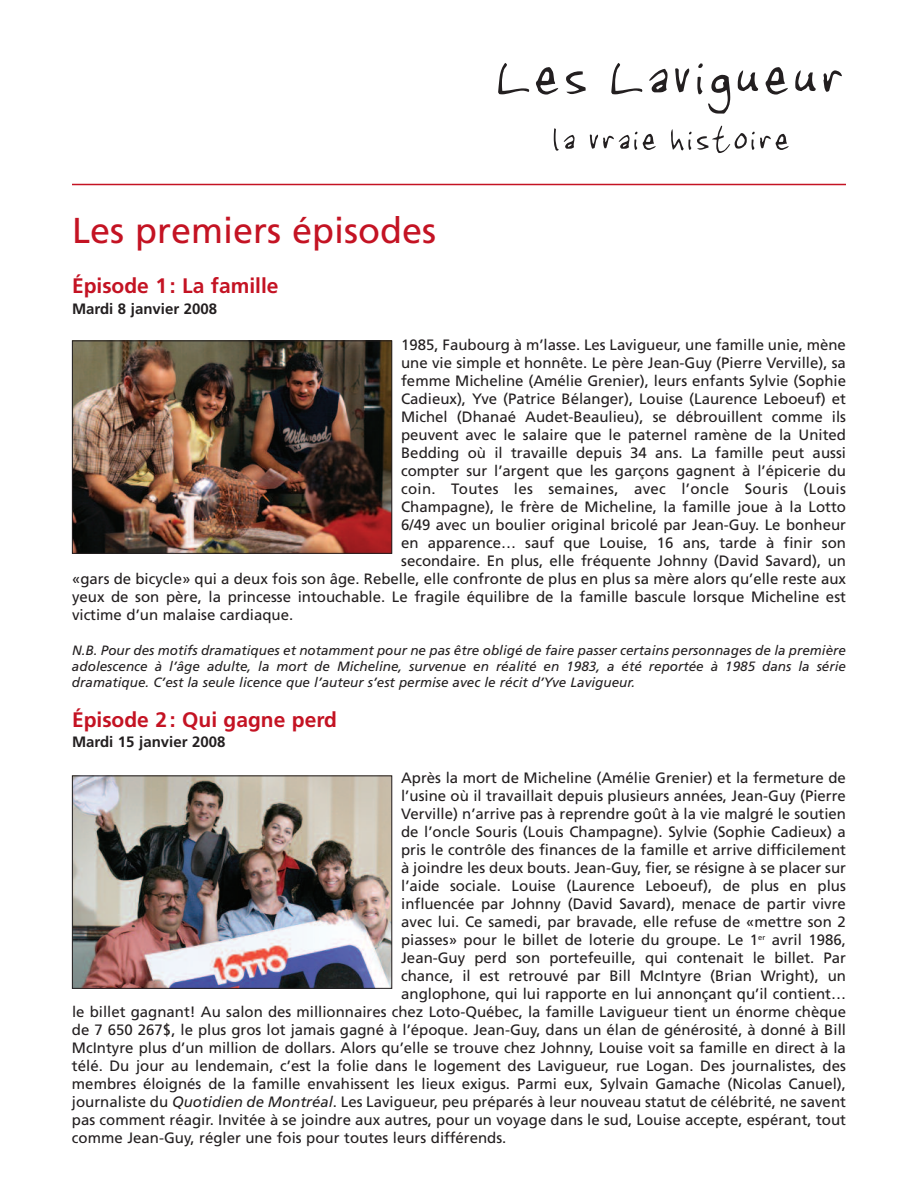
<style>
.page{position:relative;width:918px;height:1188px;background:#fff}
.page>*{position:absolute;margin:0;border:0;box-sizing:border-box;transform-origin:0 0}
.t1{font:36px "Frutiger";color:#c41323}
.t2{font:700 21px "Frutiger";color:#c41323}
.t3{font:15px "Frutiger";color:#231f20}
.t4{font:15px "Frutiger";letter-spacing:.02em;color:#231f20}
.t5{font:700 15px "Frutiger";color:#231f20}
.t6{font:italic 13.5px/16.2px "Frutiger";color:#231f20;text-align:justify}
.s1{font-style:italic}
</style>
<div class="page">
<svg style="left:498px;top:63px;width:31px;height:31px"></svg>
<svg style="left:536px;top:67px;width:22px;height:28px"></svg>
<svg style="left:566px;top:71px;width:20px;height:23px"></svg>
<svg style="left:611px;top:63px;width:31px;height:31px"></svg>
<svg style="left:649px;top:69px;width:19px;height:23px"></svg>
<svg style="left:675px;top:68px;width:14px;height:24px"></svg>
<svg style="left:697px;top:64px;width:33px;height:50px"></svg>
<svg style="left:738px;top:70px;width:20px;height:21px"></svg>
<svg style="left:766px;top:67px;width:22px;height:28px"></svg>
<svg style="left:795px;top:70px;width:21px;height:21px"></svg>
<svg style="left:823px;top:70px;width:19px;height:22px"></svg>
<svg style="left:554px;top:128px;width:21px;height:23px"></svg>
<svg style="left:590px;top:132px;width:47px;height:18px"></svg>
<svg style="left:643px;top:134px;width:13px;height:16px"></svg>
<svg style="left:671px;top:126px;width:118px;height:27px"></svg>
<hr style="left:72px;top:184px;width:774px;height:1px;background:#c41323">
<img style="left:74px;top:342px;width:316px;height:210px">
<div style="left:72px;top:340px;width:320px;height:214px;border:1px solid #231f20"></div>
<img style="left:74px;top:778px;width:316px;height:209px">
<div style="left:72px;top:776px;width:320px;height:213px;border:1px solid #231f20"></div>
<h1 class="t1" style="left:72px;top:216px;width:366px">Les premiers épisodes</h1>
<h2 class="t2" style="left:72px;top:277px;width:208px">Épisode 1: La famille</h2>
<p class="t5" style="left:72px;top:302px;width:147px">Mardi 8 janvier 2008</p>
<p class="t3" style="left:401px;top:338px;width:446px">1985, Faubourg à m’lasse. Les Lavigueur, une famille unie, mène</p>
<p class="t3" style="left:401px;top:356px;width:446px">une vie simple et honnête. Le père Jean-Guy (Pierre Verville), sa</p>
<p class="t3" style="left:401px;top:374px;width:446px">femme Micheline (Amélie Grenier), leurs enfants Sylvie (Sophie</p>
<p class="t3" style="left:401px;top:392px;width:446px">Cadieux), Yve (Patrice Bélanger), Louise (Laurence Leboeuf) et</p>
<p class="t3" style="left:401px;top:410px;width:446px">Michel (Dhanaé Audet-Beaulieu), se débrouillent comme ils</p>
<p class="t3" style="left:401px;top:428px;width:446px">peuvent avec le salaire que le paternel ramène de la United</p>
<p class="t3" style="left:401px;top:446px;width:446px">Bedding où il travaille depuis 34 ans. La famille peut aussi</p>
<p class="t3" style="left:401px;top:464px;width:446px">compter sur l’argent que les garçons gagnent à l’épicerie du</p>
<p class="t4" style="left:401px;top:482px;width:446px">coin. Toutes les semaines, avec l’oncle Souris (Louis</p>
<p class="t3" style="left:401px;top:500px;width:446px">Champagne), le frère de Micheline, la famille joue à la Lotto</p>
<p class="t3" style="left:401px;top:518px;width:446px">6/49 avec un boulier original bricolé par Jean-Guy. Le bonheur</p>
<p class="t3" style="left:401px;top:536px;width:446px">en apparence… sauf que Louise, 16 ans, tarde à finir son</p>
<p class="t3" style="left:401px;top:554px;width:446px">secondaire. En plus, elle fréquente Johnny (David Savard), un</p>
<p class="t3" style="left:72px;top:572px;width:776px">«gars de bicycle» qui a deux fois son âge. Rebelle, elle confronte de plus en plus sa mère alors qu’elle reste aux</p>
<p class="t3" style="left:72px;top:590px;width:776px">yeux de son père, la princesse intouchable. Le fragile équilibre de la famille bascule lorsque Micheline est</p>
<p class="t3" style="left:72px;top:608px;width:223px">victime d’un malaise cardiaque.</p>
<p class="t6" style="left:72px;top:643px;width:776px">N.B. Pour des motifs dramatiques et notamment pour ne pas être obligé de faire passer certains personnages de la première adolescence à l’âge adulte, la mort de Micheline, survenue en réalité en 1983, a été reportée à 1985 dans la série dramatique. C’est la seule licence que l’auteur s’est permise avec le récit d’Yve Lavigueur.</p>
<h2 class="t2" style="left:72px;top:711px;width:267px">Épisode 2: Qui gagne perd</h2>
<p class="t5" style="left:72px;top:736px;width:155px">Mardi 15 janvier 2008</p>
<p class="t3" style="left:401px;top:772px;width:446px">Après la mort de Micheline (Amélie Grenier) et la fermeture de</p>
<p class="t3" style="left:401px;top:790px;width:446px">l’usine où il travaillait depuis plusieurs années, Jean-Guy (Pierre</p>
<p class="t3" style="left:401px;top:808px;width:446px">Verville) n’arrive pas à reprendre goût à la vie malgré le soutien</p>
<p class="t3" style="left:401px;top:826px;width:446px">de l’oncle Souris (Louis Champagne). Sylvie (Sophie Cadieux) a</p>
<p class="t3" style="left:401px;top:844px;width:446px">pris le contrôle des finances de la famille et arrive difficilement</p>
<p class="t3" style="left:401px;top:862px;width:446px">à joindre les deux bouts. Jean-Guy, fier, se résigne à se placer sur</p>
<p class="t3" style="left:401px;top:880px;width:446px">l’aide sociale. Louise (Laurence Leboeuf), de plus en plus</p>
<p class="t3" style="left:401px;top:898px;width:446px">influencée par Johnny (David Savard), menace de partir vivre</p>
<p class="t3" style="left:401px;top:916px;width:446px">avec lui. Ce samedi, par bravade, elle refuse de «mettre son 2</p>
<p class="t3" style="left:401px;top:934px;width:446px">piasses» pour le billet de loterie du groupe. Le 1<sup>er</sup> avril 1986,</p>
<p class="t3" style="left:401px;top:952px;width:446px">Jean-Guy perd son portefeuille, qui contenait le billet. Par</p>
<p class="t3" style="left:401px;top:970px;width:446px">chance, il est retrouvé par Bill McIntyre (Brian Wright), un</p>
<p class="t3" style="left:401px;top:988px;width:446px">anglophone, qui lui rapporte en lui annonçant qu’il contient…</p>
<p class="t3" style="left:72px;top:1006px;width:776px">le billet gagnant! Au salon des millionnaires chez Loto-Québec, la famille Lavigueur tient un énorme chèque</p>
<p class="t3" style="left:72px;top:1024px;width:776px">de 7 650 267$, le plus gros lot jamais gagné à l’époque. Jean-Guy, dans un élan de générosité, à donné à Bill</p>
<p class="t3" style="left:72px;top:1042px;width:776px">McIntyre plus d’un million de dollars. Alors qu’elle se trouve chez Johnny, Louise voit sa famille en direct à la</p>
<p class="t3" style="left:72px;top:1060px;width:776px">télé. Du jour au lendemain, c’est la folie dans le logement des Lavigueur, rue Logan. Des journalistes, des</p>
<p class="t3" style="left:72px;top:1078px;width:776px">membres éloignés de la famille envahissent les lieux exigus. Parmi eux, Sylvain Gamache (Nicolas Canuel),</p>
<p class="t3" style="left:72px;top:1096px;width:776px">journaliste du <span class="s1">Quotidien de Montréal</span>. Les Lavigueur, peu préparés à leur nouveau statut de célébrité, ne savent</p>
<p class="t3" style="left:72px;top:1114px;width:776px">pas comment réagir. Invitée à se joindre aux autres, pour un voyage dans le sud, Louise accepte, espérant, tout</p>
<p class="t3" style="left:72px;top:1132px;width:436px">comme Jean-Guy, régler une fois pour toutes leurs différends.</p>
</div>
